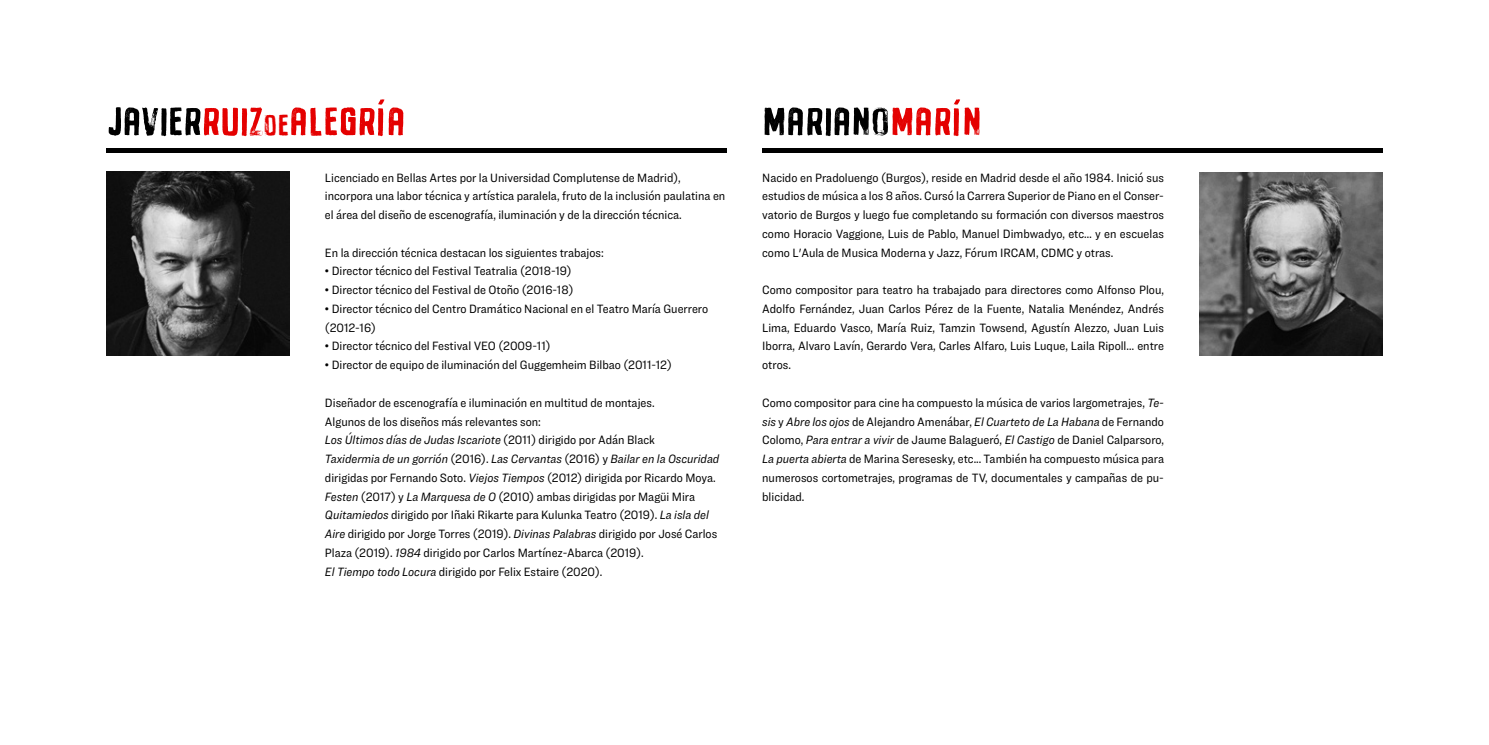
<style>
.page{position:relative;width:1489px;height:745px;background:#fff}
.page>*{position:absolute;margin:0;border:0;box-sizing:border-box;transform-origin:0 0}
.t1{font:50px "Buckwheat TC Painted";letter-spacing:-.025em;color:#e40000}
.t2{font:50px "Buckwheat TC Painted";letter-spacing:-.025em;color:#000}
.t3{font:12.5px/18.8px "Ringside Narrow";color:#000}
.s1{color:#000}
.s2{font-size:37.5px}
.s3{font-style:italic}
.s4{color:#e40000}
</style>
<div class="page">
<img style="left:106px;top:172px;width:183px;height:183px">
<div style="left:106px;top:148px;width:620px;height:5px;background:#000"></div>
<img style="left:1199px;top:172px;width:183px;height:183px">
<div style="left:762px;top:148px;width:620px;height:5px;background:#000"></div>
<h1 class="t1" style="left:106px;top:89px;width:302px"><span class="s1">javier</span>ruiz<span class="s2">de</span>alegría</h1>
<p class="t3" style="left:325px;top:167px;width:402px">Licenciado en Bellas Artes por la Universidad Complutense de Madrid), incorpora una labor técnica y artística paralela, fruto de la inclusión paulatina en el área del diseño de escenografía, iluminación y de la dirección técnica.</p>
<p class="t3" style="left:325px;top:242px;width:280px">En la dirección técnica destacan los siguientes trabajos:</p>
<p class="t3" style="left:325px;top:261px;width:248px">• Director técnico del Festival Teatralia (2018-19)</p>
<p class="t3" style="left:325px;top:280px;width:250px">• Director técnico del Festival de Otoño (2016-18)</p>
<p class="t3" style="left:325px;top:299px;width:385px">• Director técnico del Centro Dramático Nacional en el Teatro María Guerrero (2012-16)</p>
<p class="t3" style="left:325px;top:336px;width:227px">• Director técnico del Festival VEO (2009-11)</p>
<p class="t3" style="left:325px;top:355px;width:348px">• Director de equipo de iluminación del Guggemheim Bilbao (2011-12)</p>
<p class="t3" style="left:325px;top:392px;width:396px">Diseñador de escenografía e iluminación en multitud de montajes.<br>Algunos de los diseños más relevantes son:<br><span class="s3">Los Últimos días de Judas Iscariote</span> (2011) dirigido por Adán Black<br><span class="s3">Taxidermia de un gorrión</span> (2016). <span class="s3">Las Cervantas</span> (2016) y <span class="s3">Bailar en la Oscuridad </span>dirigidas por Fernando Soto. <span class="s3">Viejos Tiempos</span> (2012) dirigida por Ricardo Moya.<br><span class="s3">Festen</span> (2017) y <span class="s3">La Marquesa de O</span> (2010) ambas dirigidas por Magüi Mira <span class="s3">Quitamiedos</span> dirigido por Iñaki Rikarte para Kulunka Teatro (2019). <span class="s3">La isla del Aire</span> dirigido por Jorge Torres (2019). <span class="s3">Divinas Palabras</span> dirigido por José Carlos Plaza (2019). <span class="s3">1984</span> dirigido por Carlos Martínez-Abarca (2019).<br><span class="s3">El Tiempo todo Locura</span> dirigido por Felix Estaire (2020).</p>
<h1 class="t2" style="left:762px;top:89px;width:221px">mariano<span class="s4">marín</span></h1>
<p class="t3" style="left:762px;top:167px;width:403px;text-align:justify">Nacido en Pradoluengo (Burgos), reside en Madrid desde el año 1984. Inició sus estudios de música a los 8 años. Cursó la Carrera Superior de Piano en el Conser&shy;vatorio de Burgos y luego fue completando su formación con diversos maestros como Horacio Vaggione, Luis de Pablo, Manuel Dimbwadyo, etc… y en escuelas como L'Aula de Musica Moderna y Jazz, Fórum IRCAM, CDMC y otras.</p>
<p class="t3" style="left:762px;top:280px;width:403px;text-align:justify">Como compositor para teatro ha trabajado para directores como Alfonso Plou, Adolfo Fernández, Juan Carlos Pérez de la Fuente, Natalia Menéndez, Andrés Lima, Eduardo Vasco, María Ruiz, Tamzin Towsend, Agustín Alezzo, Juan Luis Iborra, Alvaro Lavín, Gerardo Vera, Carles Alfaro, Luis Luque, Laila Ripoll… entre otros.</p>
<p class="t3" style="left:762px;top:392px;width:403px;text-align:justify">Como compositor para cine ha compuesto la música de varios largometrajes, <span class="s3">Te&shy;sis</span> y <span class="s3">Abre los ojos</span> de Alejandro Amenábar, <span class="s3">El Cuarteto de La Habana</span> de Fernando Colomo, <span class="s3">Para entrar a vivir</span> de Jaume Balagueró, <span class="s3">El Castigo</span> de Daniel Calparsoro, <span class="s3">La puerta abierta</span> de Marina Seresesky, etc... También ha compuesto música para numerosos cortometrajes, programas de TV, documentales y campañas de pu&shy;blicidad.</p>
</div>
